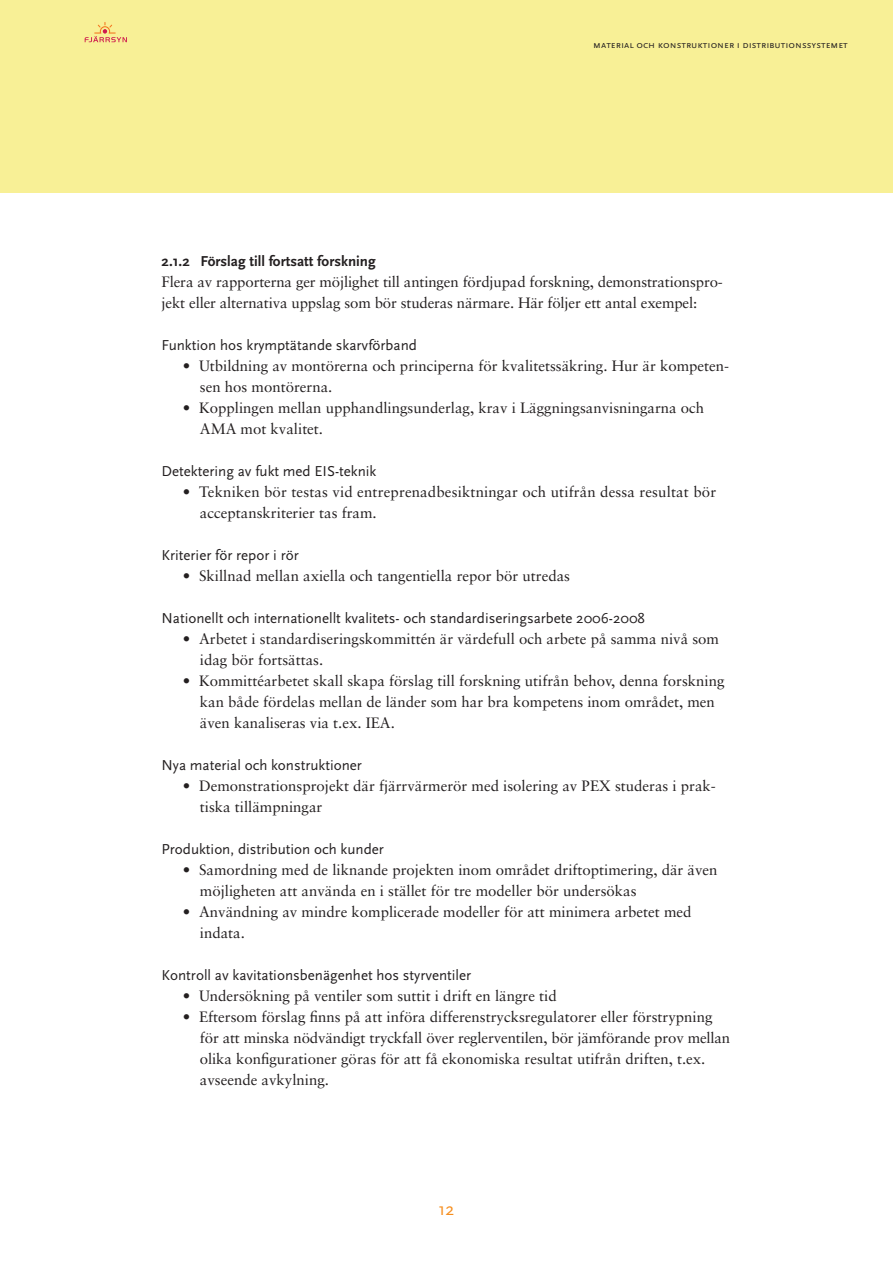
<style>
.page{position:relative;width:893px;height:1263px;background:#fff}
.page>*{position:absolute;margin:0;border:0;box-sizing:border-box;transform-origin:0 0}
.t1{font:18px "Scala Sans";color:#f68e1e}
.t2{font:15px/21px "Sabon";color:#231f20}
.t3{font:15px "Scala Sans";color:#231f20}
.t4{font:700 15px "Scala Sans";color:#231f20}
.t5{font:10.2px "Scala Sans Caps";color:#231f20}
</style>
<div class="page">
<div style="left:0;top:0;width:893px;height:193px;background:#f8f096"></div>
<svg style="left:85px;top:22px;width:42px;height:20px"></svg>
<p class="t5" style="left:593px;top:39px;width:256px">material och konstruktioner i distributionssystemet</p>
<p class="t4" style="left:162px;top:253px;width:216px">2.1.2 Förslag till fortsatt forskning</p>
<p class="t2" style="left:162px;top:271px;width:563px">Flera av rapporterna ger möjlighet till antingen fördjupad forskning, demonstrationspro&shy;jekt eller alternativa uppslag som bör studeras närmare. Här följer ett antal exempel:</p>
<p class="t3" style="left:162px;top:337px;width:257px">Funktion hos krymptätande skarvförband</p>
<p class="t2" style="left:200px;top:355px;width:531px;text-indent:-17px">• Utbildning av montörerna och principerna för kvalitetssäkring. Hur är kompeten&shy;sen hos montörerna.</p>
<p class="t2" style="left:200px;top:397px;width:506px;text-indent:-17px">• Kopplingen mellan upphandlingsunderlag, krav i Läggningsanvisningarna och<br>AMA mot kvalitet.</p>
<p class="t3" style="left:162px;top:463px;width:216px">Detektering av fukt med EIS-teknik</p>
<p class="t2" style="left:200px;top:481px;width:518px;text-indent:-17px">• Tekniken bör testas vid entreprenadbesiktningar och utifrån dessa resultat bör acceptanskriterier tas fram.</p>
<p class="t3" style="left:162px;top:547px;width:139px">Kriterier för repor i rör</p>
<p class="t2" style="left:183px;top:565px;width:389px">• Skillnad mellan axiella och tangentiella repor bör utredas</p>
<p class="t3" style="left:162px;top:610px;width:485px">Nationellt och internationellt kvalitets- och standardiseringsarbete 2006-2008</p>
<p class="t2" style="left:200px;top:628px;width:521px;text-indent:-17px">• Arbetet i standardiseringskommittén är värdefull och arbete på samma nivå som idag bör fortsättas.</p>
<p class="t2" style="left:200px;top:670px;width:526px;text-indent:-17px">• Kommittéarbetet skall skapa förslag till forskning utifrån behov, denna forskning kan både fördelas mellan de länder som har bra kompetens inom området, men även kanaliseras via t.ex. IEA.</p>
<p class="t3" style="left:162px;top:757px;width:202px">Nya material och konstruktioner</p>
<p class="t2" style="left:200px;top:775px;width:517px;text-indent:-17px">• Demonstrationsprojekt där fjärrvärmerör med isolering av PEX studeras i prak&shy;tiska tillämpningar</p>
<p class="t3" style="left:162px;top:841px;width:224px">Produktion, distribution och kunder</p>
<p class="t2" style="left:200px;top:859px;width:519px;text-indent:-17px">• Samordning med de liknande projekten inom området driftoptimering, där även möjligheten att använda en i stället för tre modeller bör undersökas</p>
<p class="t2" style="left:200px;top:901px;width:493px;text-indent:-17px">• Användning av mindre komplicerade modeller för att minimera arbetet med indata.</p>
<p class="t3" style="left:162px;top:967px;width:311px">Kontroll av kavitationsbenägenhet hos styrventiler</p>
<p class="t2" style="left:183px;top:985px;width:375px">• Undersökning på ventiler som suttit i drift en längre tid</p>
<p class="t2" style="left:200px;top:1006px;width:532px;text-indent:-17px">• Eftersom förslag finns på att införa differenstrycksregulatorer eller förstrypning för att minska nödvändigt tryckfall över reglerventilen, bör jämförande prov mellan olika konfigurationer göras för att få ekonomiska resultat utifrån driften, t.ex. avseende avkylning.</p>
<p class="t1" style="left:439px;top:1199px;width:17px">12</p>
</div>
